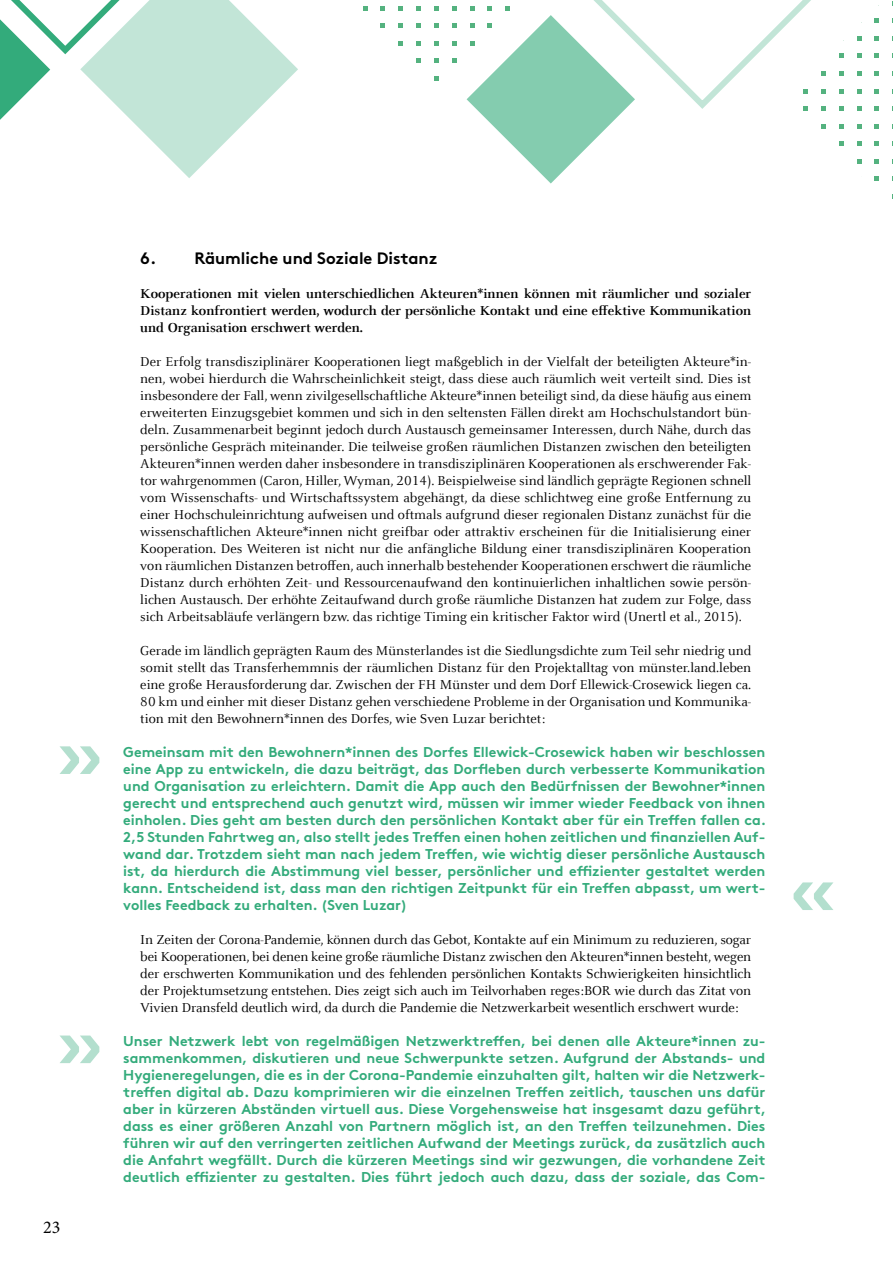
<style>
.page{position:relative;width:893px;height:1263px;background:#fff}
.page>*{position:absolute;margin:0;border:0;box-sizing:border-box;transform-origin:0 0}
.t1{font:18px "Minion Pro";color:#000}
.t2{font:700 16.5px "Brown";color:#000}
.t3{font:14.25px/17px "Celeste Offc Pro";color:#000;text-align:justify}
.t4{font:700 14.25px/17px "Brown";color:#33ab7b;text-align:justify}
.t5{font:700 14.25px/17px "Celeste Offc Pro";color:#000;text-align:justify}
</style>
<div class="page">
<svg style="left:363px;top:6px;width:4px;height:4px"></svg>
<svg style="left:381px;top:6px;width:4px;height:4px"></svg>
<svg style="left:381px;top:24px;width:4px;height:4px"></svg>
<svg style="left:399px;top:6px;width:4px;height:4px"></svg>
<svg style="left:399px;top:24px;width:4px;height:4px"></svg>
<svg style="left:399px;top:41px;width:4px;height:4px"></svg>
<svg style="left:416px;top:6px;width:5px;height:4px"></svg>
<svg style="left:416px;top:24px;width:5px;height:4px"></svg>
<svg style="left:416px;top:41px;width:5px;height:4px"></svg>
<svg style="left:416px;top:59px;width:5px;height:4px"></svg>
<svg style="left:434px;top:6px;width:4px;height:4px"></svg>
<svg style="left:434px;top:24px;width:4px;height:4px"></svg>
<svg style="left:434px;top:41px;width:4px;height:4px"></svg>
<svg style="left:434px;top:59px;width:4px;height:4px"></svg>
<svg style="left:434px;top:76px;width:4px;height:5px"></svg>
<svg style="left:452px;top:6px;width:4px;height:4px"></svg>
<svg style="left:452px;top:24px;width:4px;height:4px"></svg>
<svg style="left:452px;top:41px;width:4px;height:4px"></svg>
<svg style="left:452px;top:59px;width:4px;height:4px"></svg>
<svg style="left:821px;top:71px;width:4px;height:5px"></svg>
<svg style="left:821px;top:89px;width:4px;height:4px"></svg>
<svg style="left:821px;top:107px;width:4px;height:4px"></svg>
<svg style="left:821px;top:124px;width:4px;height:4px"></svg>
<svg style="left:839px;top:54px;width:4px;height:4px"></svg>
<svg style="left:839px;top:71px;width:4px;height:5px"></svg>
<svg style="left:839px;top:89px;width:4px;height:4px"></svg>
<svg style="left:839px;top:107px;width:4px;height:4px"></svg>
<svg style="left:839px;top:124px;width:4px;height:4px"></svg>
<svg style="left:839px;top:142px;width:4px;height:4px"></svg>
<svg style="left:857px;top:36px;width:4px;height:4px"></svg>
<svg style="left:857px;top:54px;width:4px;height:4px"></svg>
<svg style="left:857px;top:71px;width:4px;height:5px"></svg>
<svg style="left:857px;top:89px;width:4px;height:4px"></svg>
<svg style="left:857px;top:107px;width:4px;height:4px"></svg>
<svg style="left:857px;top:124px;width:4px;height:4px"></svg>
<svg style="left:857px;top:142px;width:4px;height:4px"></svg>
<svg style="left:857px;top:159px;width:4px;height:4px"></svg>
<svg style="left:875px;top:19px;width:4px;height:4px"></svg>
<svg style="left:875px;top:36px;width:4px;height:4px"></svg>
<svg style="left:875px;top:54px;width:4px;height:4px"></svg>
<svg style="left:875px;top:71px;width:4px;height:5px"></svg>
<svg style="left:875px;top:89px;width:4px;height:4px"></svg>
<svg style="left:875px;top:107px;width:4px;height:4px"></svg>
<svg style="left:875px;top:124px;width:4px;height:4px"></svg>
<svg style="left:875px;top:142px;width:4px;height:4px"></svg>
<svg style="left:875px;top:159px;width:4px;height:4px"></svg>
<svg style="left:875px;top:177px;width:4px;height:4px"></svg>
<svg style="left:467px;top:0;width:343px;height:184px"></svg>
<svg style="left:0;top:0;width:298px;height:178px"></svg>
<svg style="left:60px;top:746px;width:39px;height:28px"></svg>
<svg style="left:794px;top:882px;width:39px;height:28px"></svg>
<svg style="left:60px;top:1035px;width:39px;height:28px"></svg>
<p class="t1" style="left:43px;top:1215px;width:19px">23</p>
<p class="t2" style="left:140px;top:244px;width:299px">6. Räumliche und Soziale Distanz</p>
<p class="t5" style="left:140px;top:284px;width:612px">Kooperationen mit vielen unterschiedlichen Akteuren*innen können mit räumlicher und sozialer Distanz konfrontiert werden, wodurch der persönliche Kontakt und eine effektive Kommunikation und Organisation erschwert werden.</p>
<p class="t3" style="left:140px;top:353px;width:612px">Der Erfolg transdisziplinärer Kooperationen liegt maßgeblich in der Vielfalt der beteiligten Akteure*in&shy;nen, wobei hierdurch die Wahrscheinlichkeit steigt, dass diese auch räumlich weit verteilt sind. Dies ist insbesondere der Fall, wenn zivilgesellschaftliche Akteure*innen beteiligt sind, da diese häufig aus einem erweiterten Einzugsgebiet kommen und sich in den seltensten Fällen direkt am Hochschulstandort bün&shy;deln. Zusammenarbeit beginnt jedoch durch Austausch gemeinsamer Interessen, durch Nähe, durch das persönliche Gespräch miteinander. Die teilweise großen räumlichen Distanzen zwischen den beteiligten Akteuren*innen werden daher insbesondere in transdisziplinären Kooperationen als erschwerender Fak&shy;tor wahrgenommen (Caron, Hiller, Wyman, 2014). Beispielweise sind ländlich geprägte Regionen schnell vom Wissenschafts- und Wirtschaftssystem abgehängt, da diese schlichtweg eine große Entfernung zu einer Hochschuleinrichtung aufweisen und oftmals aufgrund dieser regionalen Distanz zunächst für die wissenschaftlichen Akteure*innen nicht greifbar oder attraktiv erscheinen für die Initialisierung einer Kooperation. Des Weiteren ist nicht nur die anfängliche Bildung einer transdisziplinären Kooperation von räumlichen Distanzen betroffen, auch innerhalb bestehender Kooperationen erschwert die räumliche Distanz durch erhöhten Zeit- und Ressourcenaufwand den kontinuierlichen inhaltlichen sowie persön&shy;lichen Austausch. Der erhöhte Zeitaufwand durch große räumliche Distanzen hat zudem zur Folge, dass sich Arbeitsabläufe verlängern bzw. das richtige Timing ein kritischer Faktor wird (Unertl et al., 2015).</p>
<p class="t3" style="left:140px;top:642px;width:612px">Gerade im ländlich geprägten Raum des Münsterlandes ist die Siedlungsdichte zum Teil sehr niedrig und somit stellt das Transferhemmnis der räumlichen Distanz für den Projektalltag von münster.land.leben eine große Herausforderung dar. Zwischen der FH Münster und dem Dorf Ellewick-Crosewick liegen ca.<br>80 km und einher mit dieser Distanz gehen verschiedene Probleme in der Organisation und Kommunika&shy;tion mit den Bewohnern*innen des Dorfes, wie Sven Luzar berichtet:</p>
<p class="t4" style="left:123px;top:742px;width:644px">Gemeinsam mit den Bewohnern*innen des Dorfes Ellewick-Crosewick haben wir beschlossen eine App zu entwickeln, die dazu beiträgt, das Dorfleben durch verbesserte Kommunikation und Organisation zu erleichtern. Damit die App auch den Bedürfnissen der Bewohner*innen gerecht und entsprechend auch genutzt wird, müssen wir immer wieder Feedback von ihnen einholen. Dies geht am besten durch den persönlichen Kontakt aber für ein Treffen fallen ca.<br>2,5 Stunden Fahrtweg an, also stellt jedes Treffen einen hohen zeitlichen und finanziellen Auf&shy;wand dar. Trotzdem sieht man nach jedem Treffen, wie wichtig dieser persönliche Austausch ist, da hierdurch die Abstimmung viel besser, persönlicher und effizienter gestaltet werden kann. Entscheidend ist, dass man den richtigen Zeitpunkt für ein Treffen abpasst, um wert&shy;volles Feedback zu erhalten. (Sven Luzar)</p>
<p class="t3" style="left:140px;top:931px;width:612px">In Zeiten der Corona-Pandemie, können durch das Gebot, Kontakte auf ein Minimum zu reduzieren, sogar bei Kooperationen, bei denen keine große räumliche Distanz zwischen den Akteuren*innen besteht, wegen der erschwerten Kommunikation und des fehlenden persönlichen Kontakts Schwierigkeiten hinsichtlich der Projektumsetzung entstehen. Dies zeigt sich auch im Teilvorhaben reges:BOR wie durch das Zitat von Vivien Dransfeld deutlich wird, da durch die Pandemie die Netzwerkarbeit wesentlich erschwert wurde:</p>
<p class="t4" style="left:123px;top:1031px;width:644px">Unser Netzwerk lebt von regelmäßigen Netzwerktreffen, bei denen alle Akteure*innen zu&shy;sammenkommen, diskutieren und neue Schwerpunkte setzen. Aufgrund der Abstands- und Hygieneregelungen, die es in der Corona-Pandemie einzuhalten gilt, halten wir die Netzwerk&shy;treffen digital ab. Dazu komprimieren wir die einzelnen Treffen zeitlich, tauschen uns dafür aber in kürzeren Abständen virtuell aus. Diese Vorgehensweise hat insgesamt dazu geführt, dass es einer größeren Anzahl von Partnern möglich ist, an den Treffen teilzunehmen. Dies führen wir auf den verringerten zeitlichen Aufwand der Meetings zurück, da zusätzlich auch die Anfahrt wegfällt. Durch die kürzeren Meetings sind wir gezwungen, die vorhandene Zeit deutlich effizienter zu gestalten. Dies führt jedoch auch dazu, dass der soziale, das Com-</p>
</div>
